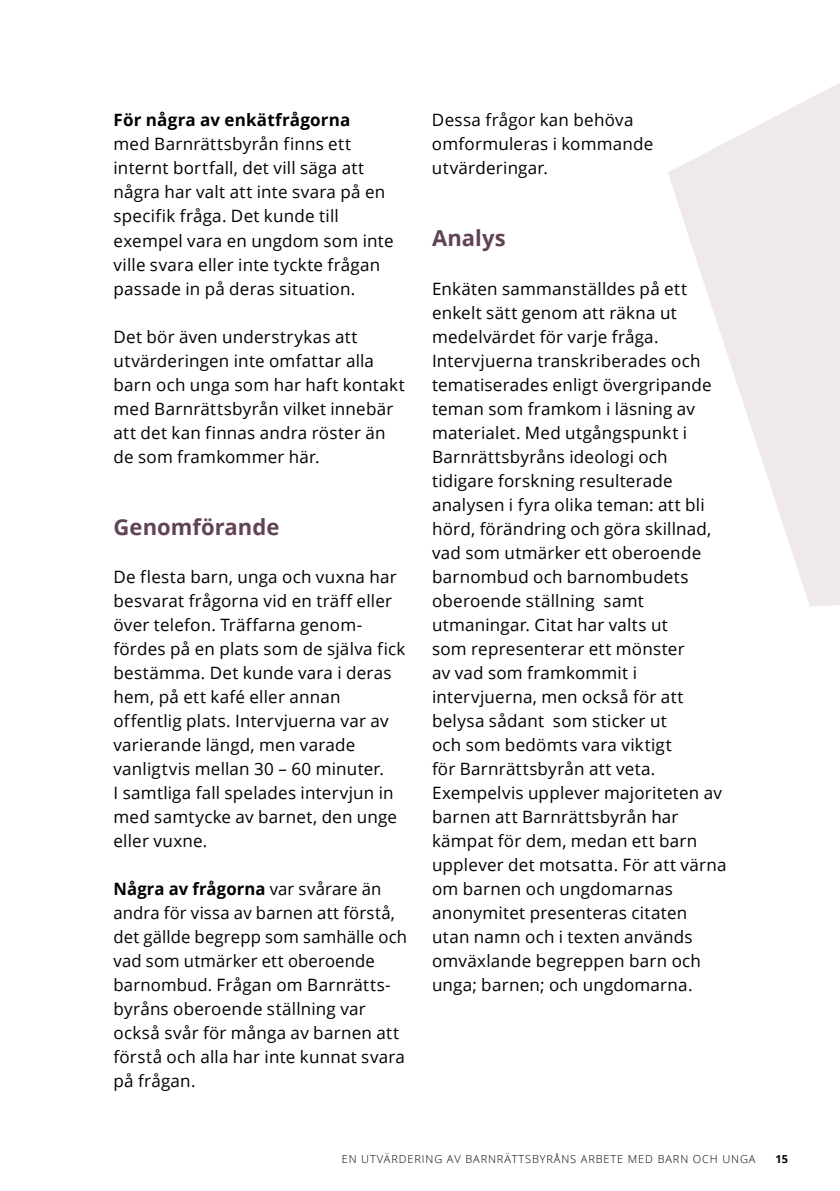
<style>
.page{position:relative;width:840px;height:1191px;background:#fff}
.page>*{position:absolute;margin:0;border:0;box-sizing:border-box;transform-origin:0 0}
.t1{font:700 22px "Open Sans";color:#614355}
.t2{font:17px/24px "Open Sans";letter-spacing:.015em;color:#000}
.t3{font:700 17px "Open Sans";letter-spacing:.01em;color:#000}
.t4{font:300 11px "Open Sans";letter-spacing:.08em;color:#000}
.t5{font:700 11px "Open Sans";color:#000}
.s1{font-weight:700}
</style>
<div class="page">
<svg style="left:668px;top:83px;width:171px;height:523px;fill:#f0e9ea"></svg>
<p class="t3" style="left:113px;top:108px;width:238px">För några av enkätfrågorna</p>
<p class="t2" style="left:113px;top:132px;width:281px">med Barnrättsbyrån finns ett internt bortfall, det vill säga att några har valt att inte svara på en specifik fråga. Det kunde till exempel vara en ungdom som inte ville svara eller inte tyckte frågan passade in på deras situation.</p>
<p class="t2" style="left:113px;top:324px;width:293px">Det bör även understrykas att utvärderingen inte omfattar alla barn och unga som har haft kontakt med Barnrättsbyrån vilket innebär att det kan finnas andra röster än de som framkommer här.</p>
<p class="t1" style="left:113px;top:511px;width:167px">Genomförande</p>
<p class="t2" style="left:113px;top:564px;width:293px">De flesta barn, unga och vuxna har besvarat frågorna vid en träff eller över telefon. Träffarna genom&shy;fördes på en plats som de själva fick bestämma. Det kunde vara i deras hem, på ett kafé eller annan offentlig plats. Intervjuerna var av varierande längd, men varade vanligtvis mellan 30 – 60 minuter.<br>I samtliga fall spelades intervjun in med samtycke av barnet, den unge eller vuxne.</p>
<p class="t2" style="left:113px;top:876px;width:295px"><span class="s1">Några av frågorna</span> var svårare än andra för vissa av barnen att förstå, det gällde begrepp som samhälle och vad som utmärker ett oberoende barnombud. Frågan om Barnrätts&shy;byråns oberoende ställning var också svår för många av barnen att förstå och alla har inte kunnat svara på frågan.</p>
<p class="t2" style="left:432px;top:108px;width:223px">Dessa frågor kan behöva omformuleras i kommande utvärderingar.</p>
<p class="t1" style="left:432px;top:223px;width:75px">Analys</p>
<p class="t2" style="left:432px;top:276px;width:296px">Enkäten sammanställdes på ett enkelt sätt genom att räkna ut medelvärdet för varje fråga.<br>Intervjuerna transkriberades och tematiserades enligt övergripande teman som framkom i läsning av materialet. Med utgångspunkt i<br>Barnrättsbyråns ideologi och tidigare forskning resulterade analysen i fyra olika teman: att bli hörd, förändring och göra skillnad, vad som utmärker ett oberoende barnombud och barnombudets oberoende ställning samt utmaningar. Citat har valts ut<br>som representerar ett mönster<br>av vad som framkommit i intervjuerna, men också för att belysa sådant som sticker ut<br>och som bedömts vara viktigt<br>för Barnrättsbyrån att veta.<br>Exempelvis upplever majoriteten av barnen att Barnrättsbyrån har kämpat för dem, medan ett barn upplever det motsatta. För att värna om barnen och ungdomarnas anonymitet presenteras citaten utan namn och i texten används omväxlande begreppen barn och unga; barnen; och ungdomarna.</p>
<p class="t4" style="left:341px;top:1151px;width:415px">EN UTVÄRDERING AV BARNRÄTTSBYRÅNS ARBETE MED BARN OCH UNGA</p>
<p class="t5" style="left:775px;top:1150px;width:14px">15</p>
</div>
